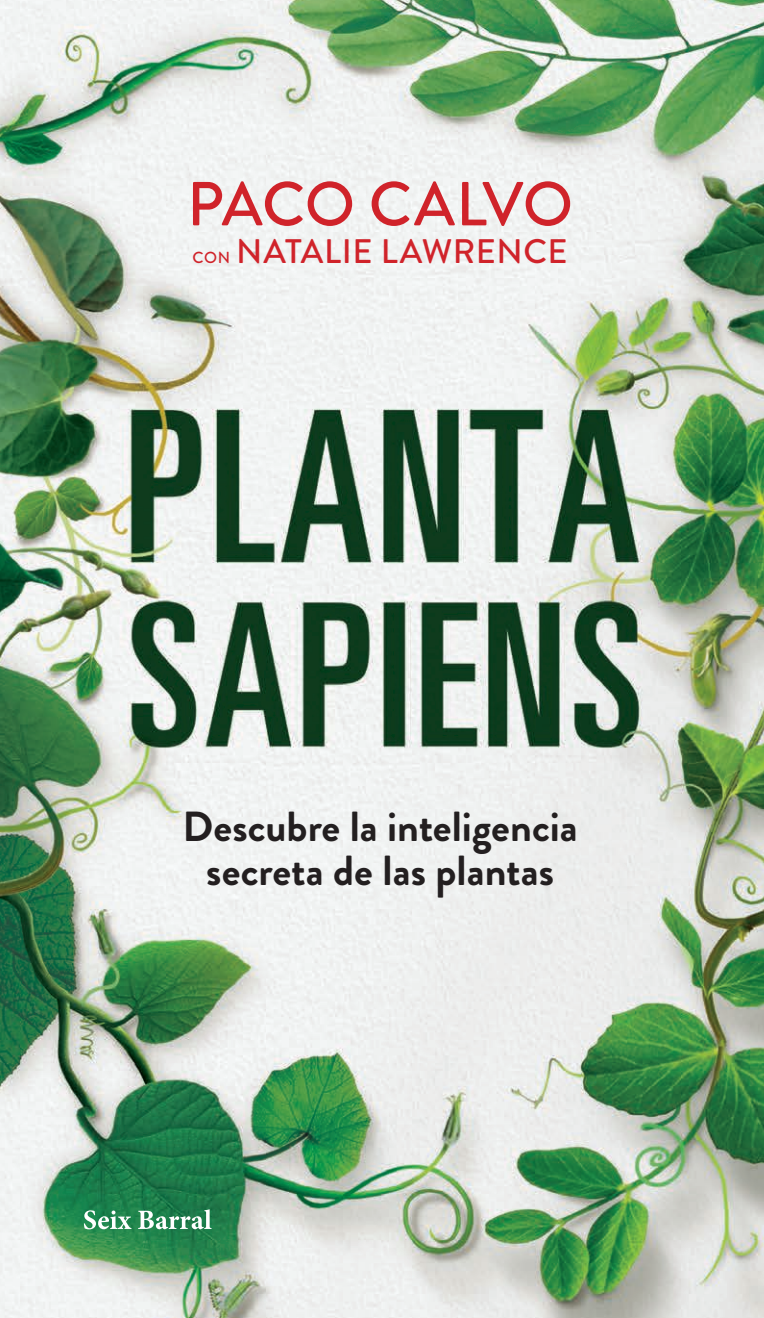
<style>
.page{position:relative;width:764px;height:1318px;background:#fff}
.page>*{position:absolute;margin:0;border:0;box-sizing:border-box;transform-origin:0 0}
.t1{font:500 62px "Brandon Grotesque";letter-spacing:-.01em;color:#d0232a}
.t2{font:700 42px/44px "Brandon Grotesque";color:#231f20;text-align:center}
.t3{font:500 34px "Brandon Grotesque";letter-spacing:.015em;color:#d0232a}
.s1{font-size:16px}
</style>
<div class="page">
<img style="left:0;top:0;width:764px;height:1318px">
<svg style="left:84px;top:1209px;width:127px;height:20px"></svg>
<h1 class="t1" style="left:187px;top:161px;width:387px">PACO CALVO</h1>
<p class="t3" style="left:193px;top:228px;width:376px"><span class="s1">CON</span> NATALIE LAWRENCE</p>
<p class="t2" style="left:182px;top:805px;width:397px">Descubre la inteligencia secreta de las plantas</p>
</div>
